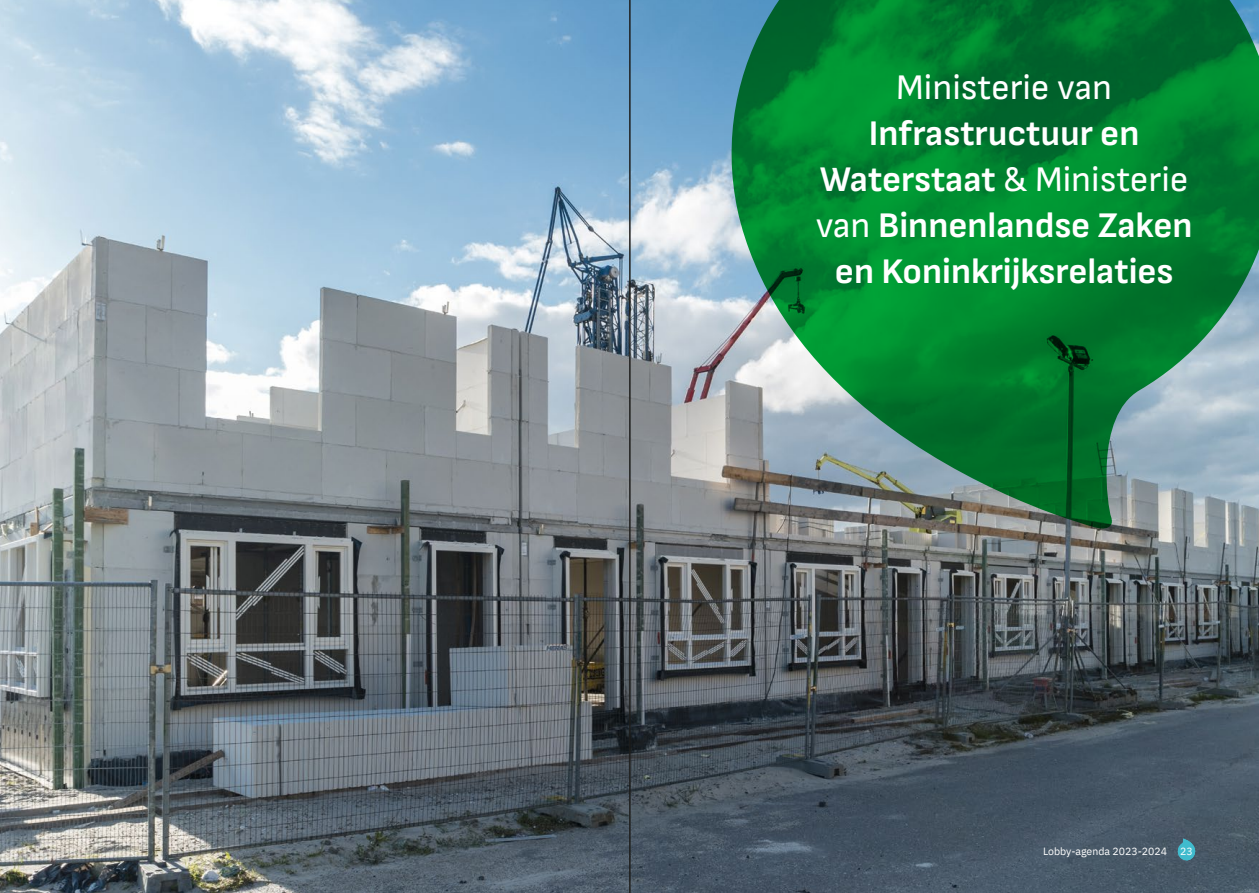
<style>
.page{position:relative;width:1259px;height:893px;background:#fff}
.page>*{position:absolute;margin:0;border:0;box-sizing:border-box;transform-origin:0 0}
.t1{font:700 36px/46.2px "Sofia Sans";color:#fff;text-align:center}
.t2{font:36px "Sofia Sans";color:#fff}
.t3{font:10.5px "IBM Plex Sans";color:#fff}
.s1{font-weight:400}
</style>
<div class="page">
<img style="left:0;top:0;width:1259px;height:893px">
<svg style="left:730px;top:0;width:529px;height:528px;background:#278950"></svg>
<svg style="left:1177px;top:839px;width:19px;height:22px"></svg>
<hr style="left:629px;top:0;width:1px;height:893px;background:#1d1d1b">
<p class="t2" style="left:896px;top:66px;width:217px">Ministerie van</p>
<p class="t1" style="left:815px;top:110px;width:378px">Infrastructuur en<br>Waterstaat <span class="s1">&amp; Ministerie van</span> Binnenlandse Zaken en Koninkrijksrelaties</p>
<p class="t3" style="left:1043px;top:843px;width:151px">Lobby-agenda 2023-2024 23</p>
</div>
